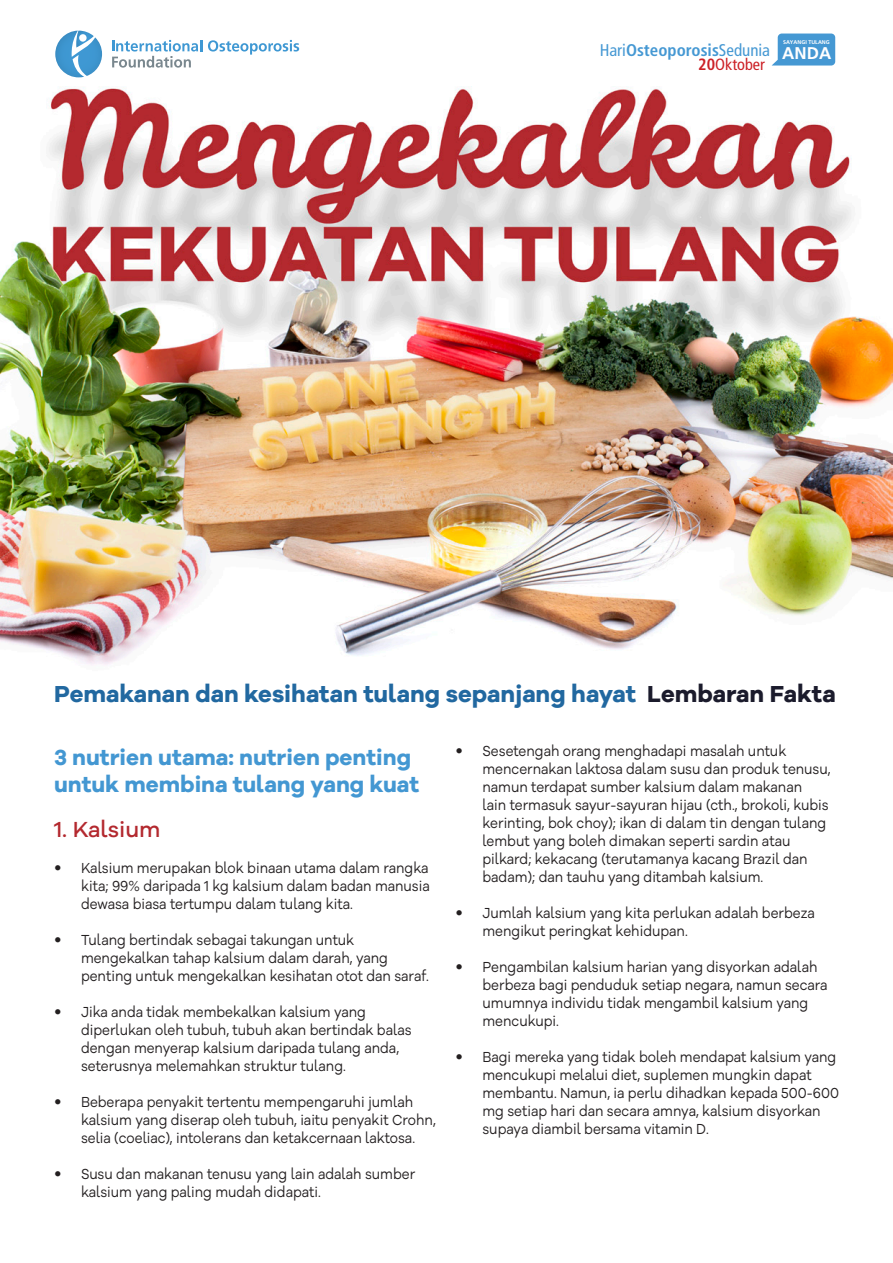
<style>
.page{position:relative;width:893px;height:1263px;background:#fff}
.page>*{position:absolute;margin:0;border:0;box-sizing:border-box;transform-origin:0 0}
.body{font:700 23.85px "Galano Grotesque Alt";color:#2168a0}
.body-2{font:700 22.5px/27px "Galano Grotesque Alt";color:#4397d2}
.body-3{font:500 22.5px "Galano Grotesque Alt";color:#b3292f}
.t1{font:700 condensed 16.95px "Frutiger";color:#4598d3}
.t2{font:condensed 16.35px "Frutiger";color:#cc2127}
.t3{font:15px/18px "Galano Grotesque Alt";color:#231f20;scale:.9 1}
.t4{font:700 5.4px "Frutiger";color:#fff}
.s1{font-weight:400}
.s2{font-stretch:normal;color:#fff}
.s3{font-weight:700}
.s4{color:#1b1b2c}
.s5{font-family:"Frutiger LT Std";font-weight:300}
</style>
<div class="page">
<img style="left:0;top:65px;width:893px;height:600px">
<svg style="left:772px;top:34px;width:63px;height:32px;background:#57a2d7"></svg>
<svg style="left:208px;top:40px;width:91px;height:15px"></svg>
<svg style="left:112px;top:40px;width:90px;height:28px"></svg>
<svg style="left:55px;top:31px;width:47px;height:46px"></svg>
<p class="t4" style="left:783px;top:39px;width:48px">SAYANGI TULANG</p>
<p class="t1" style="left:600px;top:40px;width:233px"><span class="s1">Hari</span>Osteoporosis<span class="s1">Sedunia</span> <span class="s2">ANDA</span></p>
<p class="t2" style="left:698px;top:55px;width:68px"><span class="s3">20</span>Oktober</p>
<p class="body" style="left:54px;top:678px;width:783px">Pemakanan dan kesihatan tulang sepanjang hayat <span class="s4">Lembaran Fakta</span></p>
<p class="body-2" style="left:54px;top:743px;width:367px">3 nutrien utama: nutrien penting untuk membina tulang yang kuat</p>
<p class="body-3" style="left:54px;top:815px;width:108px">1. Kalsium</p>
<p class="t3" style="left:81px;top:858px;width:389px;text-align:justify;text-indent:-27px"><span class="s5">•</span> Kalsium merupakan blok binaan utama dalam rangka kita; 99% daripada 1 kg kalsium dalam badan manusia dewasa biasa tertumpu dalam tulang kita.</p>
<p class="t3" style="left:81px;top:930px;width:388px;text-indent:-27px"><span class="s5">•</span> Tulang bertindak sebagai takungan untuk mengekalkan tahap kalsium dalam darah, yang penting untuk mengekalkan kesihatan otot dan saraf.</p>
<p class="t3" style="left:81px;top:1002px;width:369px;text-indent:-27px"><span class="s5">•</span> Jika anda tidak membekalkan kalsium yang diperlukan oleh tubuh, tubuh akan bertindak balas dengan menyerap kalsium daripada tulang anda, seterusnya melemahkan struktur tulang.</p>
<p class="t3" style="left:81px;top:1092px;width:396px;text-indent:-27px"><span class="s5">•</span> Beberapa penyakit tertentu mempengaruhi jumlah kalsium yang diserap oleh tubuh, iaitu penyakit Crohn, selia (coeliac), intolerans dan ketakcernaan laktosa.</p>
<p class="t3" style="left:81px;top:1164px;width:373px;text-indent:-27px"><span class="s5">•</span> Susu dan makanan tenusu yang lain adalah sumber kalsium yang paling mudah didapati.</p>
<p class="t3" style="left:482px;top:741px;width:388px;text-indent:-27px"><span class="s5">•</span> Sesetengah orang menghadapi masalah untuk mencernakan laktosa dalam susu dan produk tenusu, namun terdapat sumber kalsium dalam makanan<br>lain termasuk sayur-sayuran hijau (cth., brokoli, kubis kerinting, bok choy); ikan di dalam tin dengan tulang lembut yang boleh dimakan seperti sardin atau pilkard; kekacang (terutamanya kacang Brazil dan badam); dan tauhu yang ditambah kalsium.</p>
<p class="t3" style="left:482px;top:903px;width:371px;text-indent:-27px"><span class="s5">•</span> Jumlah kalsium yang kita perlukan adalah berbeza mengikut peringkat kehidupan.</p>
<p class="t3" style="left:482px;top:957px;width:385px;text-indent:-27px"><span class="s5">•</span> Pengambilan kalsium harian yang disyorkan adalah berbeza bagi penduduk setiap negara, namun secara umumnya individu tidak mengambil kalsium yang mencukupi.</p>
<p class="t3" style="left:482px;top:1047px;width:398px;text-indent:-27px"><span class="s5">•</span> Bagi mereka yang tidak boleh mendapat kalsium yang mencukupi melalui diet, suplemen mungkin dapat membantu. Namun, ia perlu dihadkan kepada 500-600 mg setiap hari dan secara amnya, kalsium disyorkan supaya diambil bersama vitamin D.</p>
</div>
